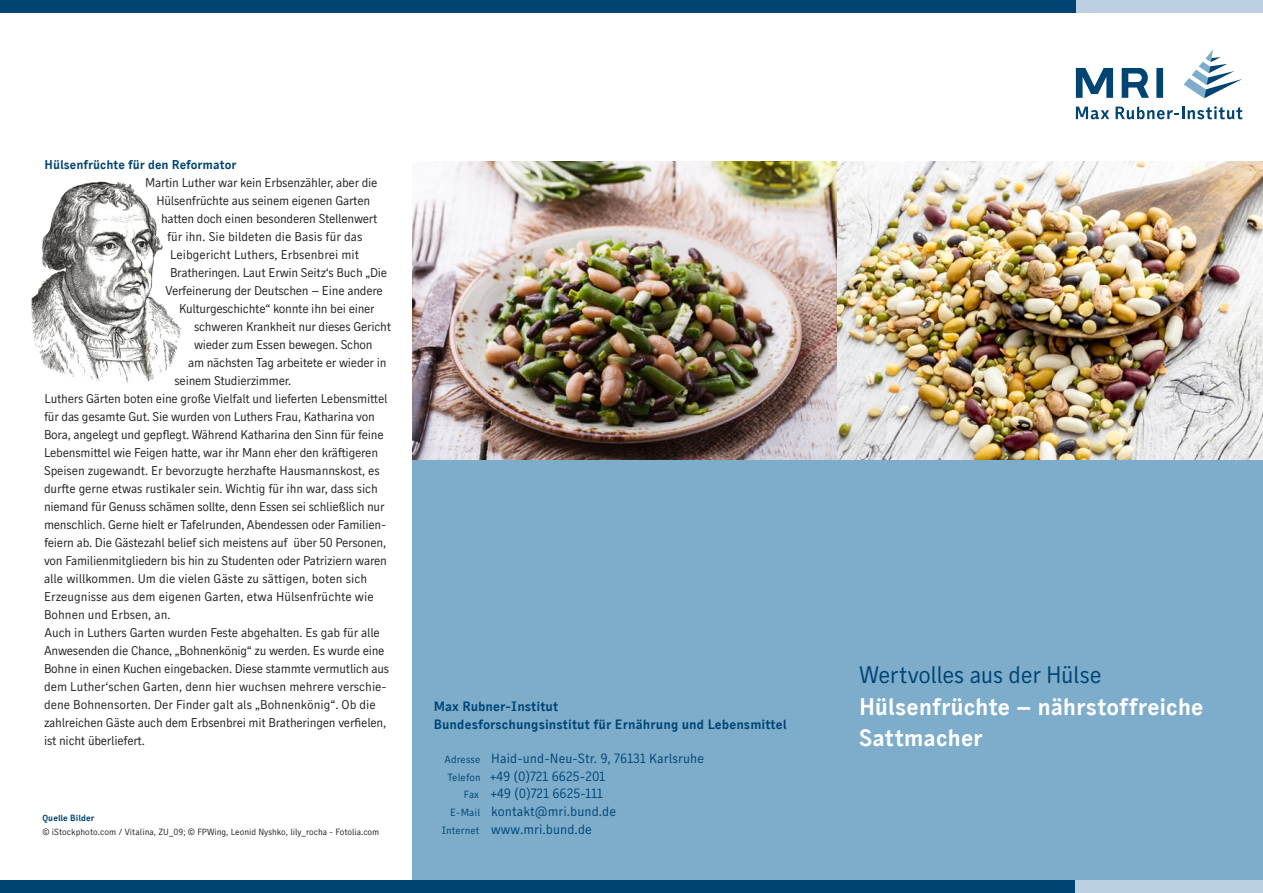
<style>
.page{position:relative;width:1263px;height:893px;background:#fff}
.page>*{position:absolute;margin:0;border:0;box-sizing:border-box;transform-origin:0 0}
.t1{font:24px/31.5px "Skopex Gothic Bld TF";letter-spacing:-.005em;color:#fff}
.t2{font:24px "Skopex Gothic";letter-spacing:-.015em;color:#004473}
.t3{font:13.5px "Skopex Gothic";letter-spacing:.005em;color:#004473}
.t4{font:13.5px/17.7px "Skopex Gothic Bld TF";letter-spacing:.005em;color:#004473}
.t5{font:12.75px "Skopex Gothic";letter-spacing:-.02em;color:#231f20}
.t6{font:12.75px "Skopex Gothic";color:#231f20}
.t7{font:12.75px "Skopex Gothic Bld TF";color:#004473}
.t8{font:9px "Skopex Gothic";color:#231f20}
.t9{font:9px "Skopex Gothic Bld TF";letter-spacing:.005em;color:#004473}
.s1{font-size:10.5px}
</style>
<div class="page">
<div style="left:1076px;top:0;width:187px;height:13px;background:#bbd1e3"></div>
<div style="left:838px;top:0;width:238px;height:13px;background:#004473"></div>
<div style="left:0;top:0;width:838px;height:13px;background:#004473"></div>
<svg style="left:1184px;top:49px;width:58px;height:49px"></svg>
<div style="left:1156px;top:68px;width:7px;height:30px;background:#004473"></div>
<svg style="left:1076px;top:68px;width:37px;height:30px"></svg>
<svg style="left:1122px;top:68px;width:27px;height:30px"></svg>
<svg style="left:1076px;top:107px;width:33px;height:12px"></svg>
<svg style="left:1115px;top:106px;width:127px;height:13px"></svg>
<div style="left:412px;top:162px;width:851px;height:731px;background:#7dadcb"></div>
<img style="left:412px;top:162px;width:851px;height:297px">
<div style="left:0;top:880px;width:838px;height:13px;background:#004473"></div>
<div style="left:838px;top:880px;width:238px;height:13px;background:#004473"></div>
<div style="left:1076px;top:880px;width:187px;height:13px;background:#bbd1e3"></div>
<img style="left:31px;top:181px;width:151px;height:202px">
<p class="t7" style="left:45px;top:157px;width:193px">Hülsenfrüchte für den Reformator</p>
<p class="t5" style="left:145px;top:174px;width:234px">Martin Luther war kein Erbsenzähler, aber die</p>
<p class="t5" style="left:157px;top:192px;width:215px">Hülsenfrüchte aus seinem eigenen Garten</p>
<p class="t5" style="left:161px;top:210px;width:218px">hatten doch einen besonderen Stellenwert</p>
<p class="t6" style="left:167px;top:228px;width:197px">für ihn. Sie bildeten die Basis für das</p>
<p class="t6" style="left:170px;top:246px;width:191px">Leibgericht Luthers, Erbsenbrei mit</p>
<p class="t5" style="left:170px;top:264px;width:219px">Bratheringen. Laut Erwin Seitz‘s Buch „Die</p>
<p class="t5" style="left:166px;top:282px;width:219px">Verfeinerung der Deutschen – Eine andere</p>
<p class="t5" style="left:179px;top:300px;width:197px">Kulturgeschichte“ konnte ihn bei einer</p>
<p class="t5" style="left:194px;top:318px;width:199px">schweren Krankheit nur dieses Gericht</p>
<p class="t5" style="left:194px;top:336px;width:180px">wieder zum Essen bewegen. Schon</p>
<p class="t5" style="left:188px;top:354px;width:200px">am nächsten Tag arbeitete er wieder in</p>
<p class="t5" style="left:175px;top:372px;width:118px">seinem Studierzimmer.</p>
<p class="t5" style="left:45px;top:390px;width:344px">Luthers Gärten boten eine große Vielfalt und lieferten Lebensmittel</p>
<p class="t5" style="left:44px;top:408px;width:332px">für das gesamte Gut. Sie wurden von Luthers Frau, Katharina von</p>
<p class="t5" style="left:44px;top:426px;width:341px">Bora, angelegt und gepflegt. Während Katharina den Sinn für feine</p>
<p class="t5" style="left:44px;top:444px;width:336px">Lebensmittel wie Feigen hatte, war ihr Mann eher den kräftigeren</p>
<p class="t5" style="left:44px;top:462px;width:337px">Speisen zugewandt. Er bevorzugte herzhafte Hausmannskost, es</p>
<p class="t5" style="left:44px;top:480px;width:335px">durfte gerne etwas rustikaler sein. Wichtig für ihn war, dass sich</p>
<p class="t5" style="left:44px;top:498px;width:342px">niemand für Genuss schämen sollte, denn Essen sei schließlich nur</p>
<p class="t5" style="left:44px;top:516px;width:344px">menschlich. Gerne hielt er Tafelrunden, Abendessen oder Familien-</p>
<p class="t5" style="left:44px;top:534px;width:344px">feiern ab. Die Gästezahl belief sich meistens auf über 50 Personen,</p>
<p class="t5" style="left:44px;top:552px;width:345px">von Familienmitgliedern bis hin zu Studenten oder Patriziern waren</p>
<p class="t6" style="left:44px;top:570px;width:325px">alle willkommen. Um die vielen Gäste zu sättigen, boten sich</p>
<p class="t6" style="left:44px;top:588px;width:331px">Erzeugnisse aus dem eigenen Garten, etwa Hülsenfrüchte wie</p>
<p class="t6" style="left:44px;top:606px;width:128px">Bohnen und Erbsen, an.</p>
<p class="t5" style="left:45px;top:624px;width:337px">Auch in Luthers Garten wurden Feste abgehalten. Es gab für alle</p>
<p class="t5" style="left:44px;top:642px;width:342px">Anwesenden die Chance, „Bohnenkönig“ zu werden. Es wurde eine</p>
<p class="t5" style="left:44px;top:660px;width:347px">Bohne in einen Kuchen eingebacken. Diese stammte vermutlich aus</p>
<p class="t6" style="left:44px;top:678px;width:344px">dem Luther‘schen Garten, denn hier wuchsen mehrere verschie-</p>
<p class="t6" style="left:44px;top:696px;width:333px">dene Bohnensorten. Der Finder galt als „Bohnenkönig“. Ob die</p>
<p class="t5" style="left:44px;top:714px;width:344px">zahlreichen Gäste auch dem Erbsenbrei mit Bratheringen verfielen,</p>
<p class="t5" style="left:44px;top:732px;width:102px">ist nicht überliefert.</p>
<p class="t9" style="left:43px;top:813px;width:53px">Quelle Bilder</p>
<p class="t8" style="left:43px;top:826px;width:338px">© iStockphoto.com / Vitalina, ZU_09; © FPWing, Leonid Nyshko, lily_rocha - Fotolia.com</p>
<p class="t4" style="left:434px;top:698px;width:355px">Max Rubner-Institut<br>Bundesforschungsinstitut für Ernährung und Lebensmittel</p>
<p class="t3" style="left:445px;top:750px;width:261px"><span class="s1">Adresse</span> Haid-und-Neu-Str. 9, 76131 Karlsruhe</p>
<p class="t3" style="left:447px;top:768px;width:159px"><span class="s1">Telefon</span> +49 (0)721 6625-201</p>
<p class="t3" style="left:464px;top:785px;width:140px"><span class="s1">Fax</span> +49 (0)721 6625-111</p>
<p class="t3" style="left:450px;top:803px;width:167px"><span class="s1">E-Mail</span> kontakt@mri.bund.de</p>
<p class="t3" style="left:442px;top:821px;width:152px"><span class="s1">Internet</span> www.mri.bund.de</p>
<h1 class="t2" style="left:859px;top:660px;width:244px">Wertvolles aus der Hülse</h1>
<h1 class="t1" style="left:859px;top:690px;width:346px">Hülsenfrüchte – nährstoffreiche<br>Sattmacher</h1>
</div>
